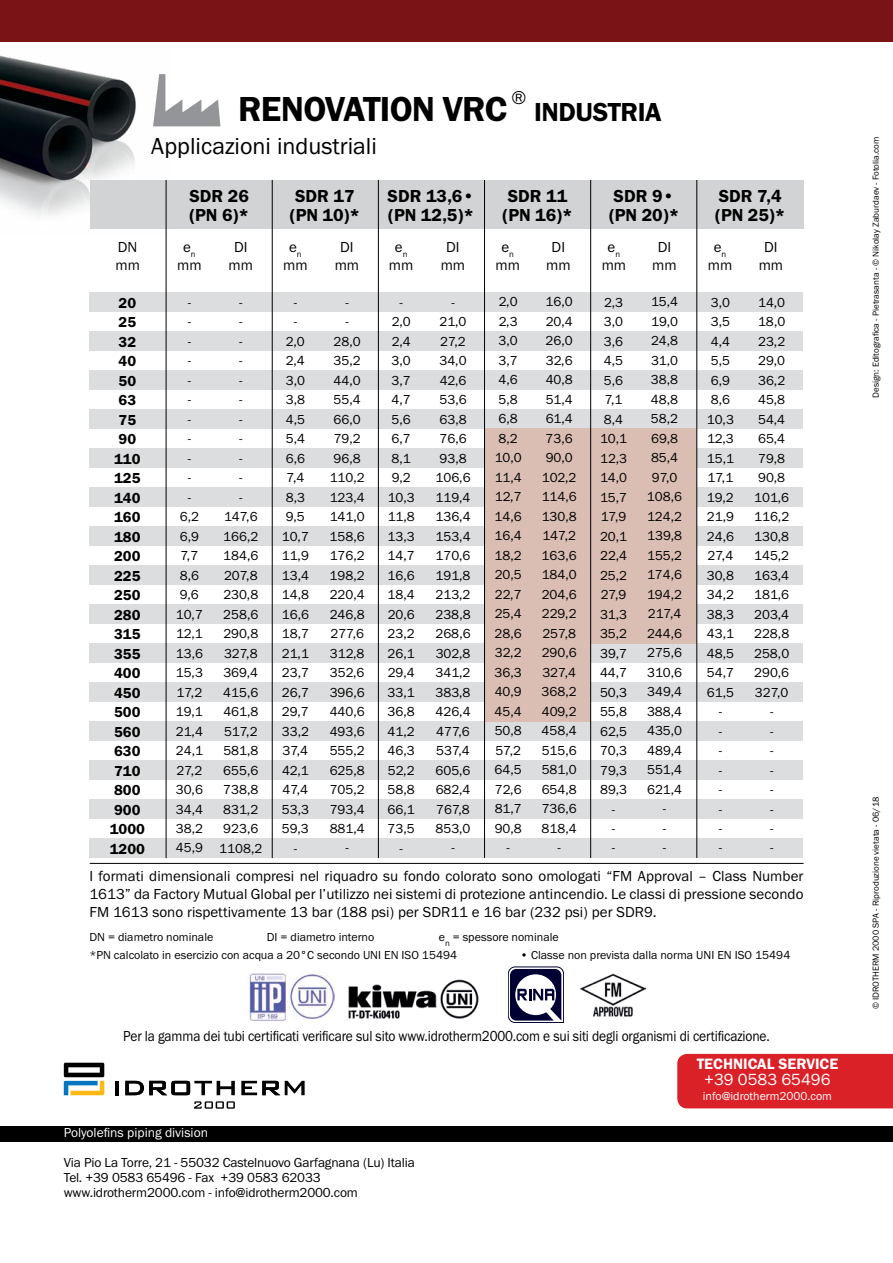
<style>
.page{position:relative;width:893px;height:1263px;background:#fff}
.page>*{position:absolute;margin:0;border:0;box-sizing:border-box;transform-origin:0 0}
.t1{font:36px "Franklin Gothic URW Dem";letter-spacing:-.02em;color:#000}
.t2{font:27px "Franklin Gothic URW Dem";letter-spacing:-.02em;color:#000}
.t3{font:24px "Franklin Gothic URW Boo";color:#000}
.t4{font:19.2px "Franklin Gothic URW Boo";color:#000}
.t5{font:18px/18.9px "Franklin Gothic URW Dem";color:#000}
.t6{font:16.8px "Franklin Gothic URW Boo";color:#fff}
.t7{font:15.6px "Franklin Gothic URW Dem";color:#fff}
.t8{font:15px/18px "Franklin Gothic URW Boo";letter-spacing:-.01em;color:#000;text-align:center}
.t9{font:15px "Franklin Gothic URW Boo";letter-spacing:-.01em;color:#000;scale:.9 1}
.t10{font:15px/19.5px "Franklin Gothic URW Dem";color:#000;text-align:center}
.t11{font:13.5px/19.5px "Franklin Gothic URW Boo";color:#000;text-align:center}
.t12{font:13.5px "Franklin Gothic URW Boo";color:#fff}
.t13{font:12px/17.2px "Franklin Gothic URW Boo";color:#000}
.t14{font:12px "Franklin Gothic URW Boo";color:#fff}
.t15{font:9px "Franklin Gothic URW Boo";color:#000}
</style>
<div class="page">
<div style="left:677px;top:1054px;width:216px;height:54px;background:#da2128"></div>
<div style="left:0;top:0;width:893px;height:41px;background:#7a1315"></div>
<div style="left:0;top:1126px;width:893px;height:16px;background:#000"></div>
<img style="left:0;top:55px;width:169px;height:180px">
<svg style="left:153px;top:74px;width:67px;height:52px"></svg>
<hr style="left:115px;top:1081px;width:4px;height:14px;background:#000">
<svg style="left:125px;top:1081px;width:110px;height:14px"></svg>
<svg style="left:241px;top:1081px;width:64px;height:14px"></svg>
<svg style="left:194px;top:1101px;width:41px;height:8px"></svg>
<svg style="left:64px;top:1063px;width:40px;height:32px"></svg>
<img style="left:249px;top:973px;width:85px;height:48px">
<img style="left:348px;top:979px;width:131px;height:40px">
<svg style="left:508px;top:967px;width:56px;height:56px"></svg>
<img style="left:581px;top:973px;width:65px;height:44px">
<div style="left:89px;top:292px;width:714px;height:20px;background:#dcddde"></div>
<div style="left:89px;top:566px;width:714px;height:19px;background:#dcddde"></div>
<div style="left:89px;top:760px;width:714px;height:20px;background:#dcddde"></div>
<div style="left:89px;top:448px;width:714px;height:20px;background:#dcddde"></div>
<div style="left:89px;top:370px;width:714px;height:20px;background:#dcddde"></div>
<div style="left:89px;top:643px;width:714px;height:20px;background:#dcddde"></div>
<div style="left:89px;top:838px;width:714px;height:20px;background:#dcddde"></div>
<div style="left:89px;top:526px;width:714px;height:20px;background:#dcddde"></div>
<div style="left:89px;top:721px;width:714px;height:20px;background:#dcddde"></div>
<div style="left:89px;top:331px;width:714px;height:19px;background:#dcddde"></div>
<div style="left:89px;top:604px;width:714px;height:20px;background:#dcddde"></div>
<div style="left:89px;top:799px;width:714px;height:20px;background:#dcddde"></div>
<div style="left:89px;top:487px;width:714px;height:20px;background:#dcddde"></div>
<div style="left:89px;top:682px;width:714px;height:20px;background:#dcddde"></div>
<div style="left:89px;top:409px;width:714px;height:19px;background:#dcddde"></div>
<div style="left:90px;top:180px;width:714px;height:48px;background:#d1d3d4"></div>
<hr style="left:272px;top:180px;width:1px;height:678px;background:#000">
<hr style="left:166px;top:180px;width:1px;height:678px;background:#000">
<hr style="left:90px;top:863px;width:714px;height:1px;background:#000">
<hr style="left:378px;top:180px;width:1px;height:678px;background:#000">
<div style="left:484px;top:428px;width:107px;height:294px;background:#dabeb3"></div>
<hr style="left:484px;top:180px;width:1px;height:678px;background:#000">
<div style="left:591px;top:428px;width:105px;height:215px;background:#dabeb3"></div>
<hr style="left:696px;top:180px;width:1px;height:678px;background:#000">
<hr style="left:590px;top:180px;width:1px;height:678px;background:#000">
<h1 class="t1" style="left:238px;top:87px;width:271px">RENOVATION VRC</h1>
<h3 class="t4" style="left:511px;top:86px;width:16px">®</h3>
<h3 class="t3" style="left:151px;top:132px;width:227px">Applicazioni industriali</h3>
<h2 class="t2" style="left:534px;top:96px;width:129px">INDUSTRIA</h2>
<p class="t8" style="left:115px;top:238px;width:26px;text-align:left">DN mm</p>
<p class="t10" style="left:110px;top:293px;width:37px">20<br>25<br>32<br>40<br>50<br>63<br>75<br>90<br>110<br>125<br>140<br>160<br>180<br>200<br>225<br>250<br>280<br>315<br>355<br>400<br>450<br>500<br>560<br>630<br>710<br>800<br>900<br>1000<br>1200</p>
<h3 class="t5" style="left:189px;top:186px;width:61px">SDR 26 (PN 6)*</h3>
<h3 class="t5" style="left:290px;top:186px;width:72px">SDR 17 (PN 10)*</h3>
<h3 class="t5" style="left:388px;top:186px;width:88px">SDR 13,6• (PN 12,5)*</h3>
<h3 class="t5" style="left:502px;top:186px;width:72px">SDR 11 (PN 16)*</h3>
<h3 class="t5" style="left:715px;top:186px;width:72px">SDR 7,4 (PN 25)*</h3>
<h3 class="t5" style="left:609px;top:186px;width:72px">SDR 9• (PN 20)*</h3>
<p class="t8" style="left:177px;top:238px;width:26px">e<sub>n </sub>mm</p>
<p class="t11" style="left:176px;top:292px;width:29px">-<br>-<br>-<br>-<br>-<br>-<br>-<br>-<br>-<br>-<br>-<br>6,2<br>6,9<br>7,7<br>8,6<br>9,6<br>10,7<br>12,1<br>13,6<br>15,3<br>17,2<br>19,1<br>21,4<br>24,1<br>27,2<br>30,6<br>34,4<br>38,2<br>45,9</p>
<p class="t8" style="left:229px;top:238px;width:26px">DI mm</p>
<p class="t11" style="left:219px;top:292px;width:45px">-<br>-<br>-<br>-<br>-<br>-<br>-<br>-<br>-<br>-<br>-<br>147,6<br>166,2<br>184,6<br>207,8<br>230,8<br>258,6<br>290,8<br>327,8<br>369,4<br>415,6<br>461,8<br>517,2<br>581,8<br>655,6<br>738,8<br>831,2<br>923,6<br>1108,2</p>
<p class="t8" style="left:283px;top:238px;width:26px">e<sub>n </sub>mm</p>
<p class="t11" style="left:282px;top:292px;width:29px">-<br>-<br>2,0<br>2,4<br>3,0<br>3,8<br>4,5<br>5,4<br>6,6<br>7,4<br>8,3<br>9,5<br>10,7<br>11,9<br>13,4<br>14,8<br>16,6<br>18,7<br>21,1<br>23,7<br>26,7<br>29,7<br>33,2<br>37,4<br>42,1<br>47,4<br>53,3<br>59,3 -</p>
<p class="t8" style="left:335px;top:238px;width:26px">DI mm</p>
<p class="t11" style="left:330px;top:292px;width:37px">-<br>-<br>28,0<br>35,2<br>44,0<br>55,4<br>66,0<br>79,2<br>96,8<br>110,2<br>123,4<br>141,0<br>158,6<br>176,2<br>198,2<br>220,4<br>246,8<br>277,6<br>312,8<br>352,6<br>396,6<br>440,6<br>493,6<br>555,2<br>625,8<br>705,2<br>793,4<br>881,4 -</p>
<p class="t8" style="left:389px;top:238px;width:26px">e<sub>n </sub>mm</p>
<p class="t11" style="left:388px;top:292px;width:29px">-<br>2,0<br>2,4<br>3,0<br>3,7<br>4,7<br>5,6<br>6,7<br>8,1<br>9,2<br>10,3<br>11,8<br>13,3<br>14,7<br>16,6<br>18,4<br>20,6<br>23,2<br>26,1<br>29,4<br>33,1<br>36,8<br>41,2<br>46,3<br>52,2<br>58,8<br>66,1<br>73,5 -</p>
<p class="t8" style="left:441px;top:238px;width:26px">DI mm</p>
<p class="t11" style="left:435px;top:292px;width:37px">-<br>21,0<br>27,2<br>34,0<br>42,6<br>53,6<br>63,8<br>76,6<br>93,8<br>106,6<br>119,4<br>136,4<br>153,4<br>170,6<br>191,8<br>213,2<br>238,8<br>268,6<br>302,8<br>341,2<br>383,8<br>426,4<br>477,6<br>537,4<br>605,6<br>682,4<br>767,8<br>853,0 -</p>
<p class="t8" style="left:496px;top:238px;width:26px">e<sub>n </sub>mm</p>
<p class="t8" style="left:546px;top:238px;width:26px">DI mm</p>
<p class="t8" style="left:708px;top:238px;width:26px">e<sub>n </sub>mm</p>
<p class="t11" style="left:707px;top:292px;width:29px">3,0<br>3,5<br>4,4<br>5,5<br>6,9<br>8,6<br>10,3<br>12,3<br>15,1<br>17,1<br>19,2<br>21,9<br>24,6<br>27,4<br>30,8<br>34,2<br>38,3<br>43,1<br>48,5<br>54,7<br>61,5 -<br>-<br>-<br>-<br>-<br>-<br>-<br>-</p>
<p class="t8" style="left:602px;top:238px;width:26px">e<sub>n </sub>mm</p>
<p class="t8" style="left:652px;top:238px;width:26px">DI mm</p>
<p class="t11" style="left:600px;top:292px;width:29px">2,3<br>3,0<br>3,6<br>4,5<br>5,6<br>7,1<br>8,4<br>10,1<br>12,3<br>14,0<br>15,7<br>17,9<br>20,1<br>22,4<br>25,2<br>27,9<br>31,3<br>35,2<br>39,7<br>44,7<br>50,3<br>55,8<br>62,5<br>70,3<br>79,3<br>89,3 -<br>-<br>-</p>
<p class="t11" style="left:647px;top:292px;width:37px">15,4<br>19,0<br>24,8<br>31,0<br>38,8<br>48,8<br>58,2<br>69,8<br>85,4<br>97,0<br>108,6<br>124,2<br>139,8<br>155,2<br>174,6<br>194,2<br>217,4<br>244,6<br>275,6<br>310,6<br>349,4<br>388,4<br>435,0<br>489,4<br>551,4<br>621,4 -<br>-<br>-</p>
<p class="t11" style="left:495px;top:292px;width:29px">2,0<br>2,3<br>3,0<br>3,7<br>4,6<br>5,8<br>6,8<br>8,2<br>10,0<br>11,4<br>12,7<br>14,6<br>16,4<br>18,2<br>20,5<br>22,7<br>25,4<br>28,6<br>32,2<br>36,3<br>40,9<br>45,4<br>50,8<br>57,2<br>64,5<br>72,6<br>81,7<br>90,8 -</p>
<p class="t11" style="left:542px;top:292px;width:37px">16,0<br>20,4<br>26,0<br>32,6<br>40,8<br>51,4<br>61,4<br>73,6<br>90,0<br>102,2<br>114,6<br>130,8<br>147,2<br>163,6<br>184,0<br>204,6<br>229,2<br>257,8<br>290,6<br>327,4<br>368,2<br>409,2<br>458,4<br>515,6<br>581,0<br>654,8<br>736,6<br>818,4 -</p>
<p class="t8" style="left:759px;top:238px;width:26px">DI mm</p>
<p class="t11" style="left:754px;top:292px;width:37px">14,0<br>18,0<br>23,2<br>29,0<br>36,2<br>45,8<br>54,4<br>65,4<br>79,8<br>90,8<br>101,6<br>116,2<br>130,8<br>145,2<br>163,4<br>181,6<br>203,4<br>228,8<br>258,0<br>290,6<br>327,0 -<br>-<br>-<br>-<br>-<br>-<br>-<br>-</p>
<p class="t8" style="left:89px;top:867px;width:716px;text-align:justify">I formati dimensionali compresi nel riquadro su fondo colorato sono omologati “FM Approval – Class Number 1613” da Factory Mutual Global per l’utilizzo nei sistemi di protezione antincendio. Le classi di pressione secondo FM 1613 sono rispettivamente 13 bar (188 psi) per SDR11 e 16 bar (232 psi) per SDR9.</p>
<p class="t13" style="left:89px;top:928px;width:125px">DN = diametro nominale</p>
<p class="t13" style="left:439px;top:928px;width:121px">e<sub>n</sub> = spessore nominale</p>
<p class="t13" style="left:89px;top:928px;width:369px;text-indent:177px">DI = diametro interno<br>*PN calcolato in esercizio con acqua a 20°C secondo UNI EN ISO 15494</p>
<p class="t13" style="left:520px;top:946px;width:272px">• Classe non prevista dalla norma UNI EN ISO 15494</p>
<p class="t9" style="left:123px;top:1026px;width:720px">Per la gamma dei tubi certificati verificare sul sito www.idrotherm2000.com e sui siti degli organismi di certificazione.</p>
<p class="t12" style="left:64px;top:1124px;width:146px">Polyolefins piping division</p>
<p class="t11" style="left:64px;top:1155px;width:353px;line-height:15px;text-align:left">Via Pio La Torre, 21 - 55032 Castelnuovo Garfagnana (Lu) Italia<br>Tel. +39 0583 65496 - Fax +39 0583 62033 www.idrotherm2000.com - info@idrotherm2000.com</p>
<p class="t7" style="left:697px;top:1054px;width:143px">TECHNICAL SERVICE</p>
<p class="t6" style="left:704px;top:1069px;width:128px">+39 0583 65496</p>
<p class="t14" style="left:703px;top:1088px;width:131px">info@idrotherm2000.com</p>
<p class="t15" style="left:870px;top:398px;width:263px;rotate:-90deg">Design: Editografica - Pietrasanta - © Nikolay Zaburdaev - Fotolia.com</p>
<p class="t15" style="left:870px;top:1009px;width:214px;rotate:-90deg">© IDROTHERM 2000 SPA - Riproduzione vietata - 06/18</p>
</div>
